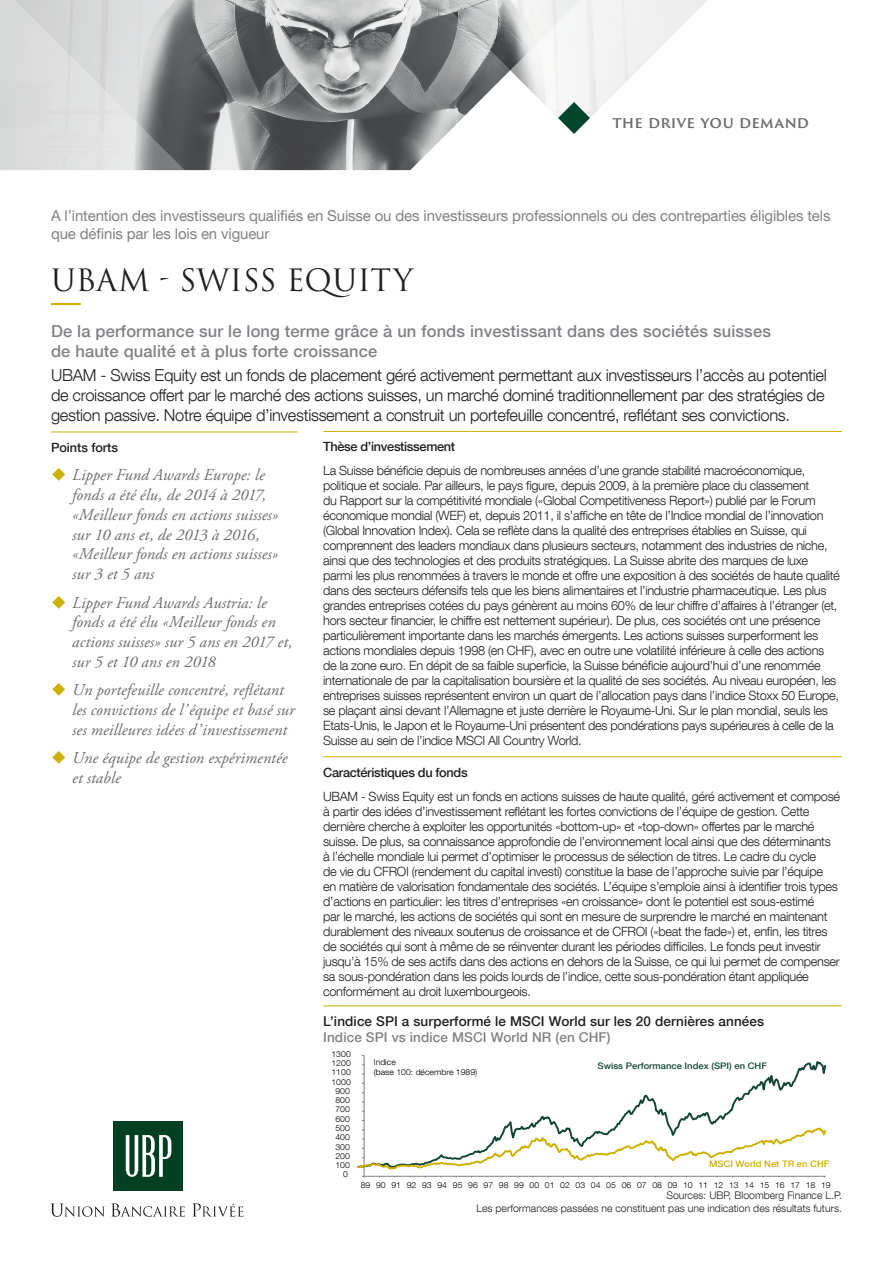
<style>
.page{position:relative;width:893px;height:1263px;background:#fff}
.page>*{position:absolute;margin:0;border:0;box-sizing:border-box;transform-origin:0 0}
.nom_du_fonds{font:30px "Trajan Pro 3";color:#231f20}
.t1{font:italic 16.5px/19.8px "Adobe Garamond Pro";letter-spacing:.005em;color:#6c6d70}
.Texte_Intro{font:300 16.5px/19.8px "Helvetica Neue LT Com";letter-spacing:-.02em;color:#231f20}
.Texte_Intro-2{font:500 16.5px/19.8px "Helvetica Neue LT Com";letter-spacing:.01em;color:#808285}
.Tagline{font:600 15.45px "Trajan Sans Pro";letter-spacing:.005em;color:#6c6d70}
.For_qualified_invest{font:15px/18px "Helvetica Neue LT Com";letter-spacing:-.01em;color:#808285}
.Titre_Niv_2{font:500 13.5px "Helvetica Neue LT Com";letter-spacing:.01em;color:#231f20}
.Titre_Niv_2-2{font:500 13.5px "Helvetica Neue LT Com";letter-spacing:.01em;color:#808285}
.Texte{font:300 12.75px/15px "Helvetica Neue LT Com";letter-spacing:-.025em;color:#231f20}
.Titre_Niv_2-3{font:500 12.75px "Helvetica Neue LT Com";letter-spacing:-.025em;color:#231f20}
.Titre_Niv_2-4{font:500 12.75px "Helvetica Neue LT Com";letter-spacing:-.005em;color:#231f20}
.Sources{font:300 10.5px "Helvetica Neue LT Com";color:#231f20}
.t2{font:500 9px "Helvetica Neue LT Com";color:#144634;scale:1.05 1}
.t3{font:500 9px "Helvetica Neue LT Com";color:#ceb000;scale:1.05 1}
.t4{font:300 8.25px/9.9px "Helvetica Neue LT Com";color:#000001;scale:1.05 1}
</style>
<div class="page">
<svg style="left:50px;top:1203px;width:55px;height:14px"></svg>
<svg style="left:111px;top:1203px;width:74px;height:14px"></svg>
<svg style="left:192px;top:1203px;width:51px;height:14px"></svg>
<div style="left:113px;top:1121px;width:70px;height:69px;background:#003f22"></div>
<svg style="left:126px;top:1135px;width:45px;height:42px"></svg>
<hr style="left:51px;top:303px;width:30px;height:2px;background:#ceb000">
<hr style="left:323px;top:431px;width:519px;height:1px;background:#ceb000">
<hr style="left:323px;top:756px;width:519px;height:1px;background:#ceb000">
<hr style="left:51px;top:432px;width:247px;height:1px;background:#ceb000">
<hr style="left:323px;top:1005px;width:519px;height:1px;background:#ceb000">
<svg style="left:357px;top:1055px;width:469px;height:122px"></svg>
<svg style="left:185px;top:0;width:325px;height:170px;background:#909293"></svg>
<svg style="left:0;top:0;width:185px;height:170px;background:#c8c9c9"></svg>
<svg style="left:510px;top:0;width:198px;height:134px"></svg>
<p class="Tagline" style="left:612px;top:111px;width:198px">THE DRIVE YOU DEMAND</p>
<p class="For_qualified_invest" style="left:51px;top:206px;width:781px">A l’intention des investisseurs qualifiés en Suisse ou des investisseurs professionnels ou des contreparties éligibles tels que définis par les lois en vigueur</p>
<p class="nom_du_fonds" style="left:51px;top:260px;width:364px">UBAM - SWISS EQUITY</p>
<p class="Texte_Intro-2" style="left:51px;top:321px;width:721px">De la performance sur le long terme grâce à un fonds investissant dans des sociétés suisses de haute qualité et à plus forte croissance</p>
<p class="Texte_Intro" style="left:51px;top:365px;width:777px">UBAM - Swiss Equity est un fonds de placement géré activement permettant aux investisseurs l’accès au potentiel de croissance offert par le marché des actions suisses, un marché dominé traditionnellement par des stratégies de gestion passive. Notre équipe d’investissement a construit un portefeuille concentré, reflétant ses convictions.</p>
<p class="Titre_Niv_2-3" style="left:323px;top:439px;width:133px">Thèse d’investissement</p>
<p class="Texte" style="left:323px;top:463px;width:518px">La Suisse bénéficie depuis de nombreuses années d’une grande stabilité macroéconomique, politique et sociale. Par ailleurs, le pays figure, depuis 2009, à la première place du classement<br>du Rapport sur la compétitivité mondiale («Global Competitiveness Report») publié par le Forum économique mondial (WEF) et, depuis 2011, il s’affiche en tête de l’Indice mondial de l’innovation (Global Innovation Index). Cela se reflète dans la qualité des entreprises établies en Suisse, qui comprennent des leaders mondiaux dans plusieurs secteurs, notamment des industries de niche, ainsi que des technologies et des produits stratégiques. La Suisse abrite des marques de luxe parmi les plus renommées à travers le monde et offre une exposition à des sociétés de haute qualité dans des secteurs défensifs tels que les biens alimentaires et l’industrie pharmaceutique. Les plus grandes entreprises cotées du pays génèrent au moins 60% de leur chiffre d’affaires à l’étranger (et, hors secteur financier, le chiffre est nettement supérieur). De plus, ces sociétés ont une présence particulièrement importante dans les marchés émergents. Les actions suisses surperforment les actions mondiales depuis 1998 (en CHF), avec en outre une volatilité inférieure à celle des actions de la zone euro. En dépit de sa faible superficie, la Suisse bénéficie aujourd’hui d’une renommée internationale de par la capitalisation boursière et la qualité de ses sociétés. Au niveau européen, les entreprises suisses représentent environ un quart de l’allocation pays dans l’indice Stoxx 50 Europe, se plaçant ainsi devant l’Allemagne et juste derrière le Royaume-Uni. Sur le plan mondial, seuls les Etats-Unis, le Japon et le Royaume-Uni présentent des pondérations pays supérieures à celle de la Suisse au sein de l’indice MSCI All Country World.</p>
<p class="Titre_Niv_2-3" style="left:323px;top:764px;width:146px">Caractéristiques du fonds</p>
<p class="Texte" style="left:323px;top:788px;width:518px">UBAM - Swiss Equity est un fonds en actions suisses de haute qualité, géré activement et composé à partir des idées d’investissement reflétant les fortes convictions de l’équipe de gestion. Cette dernière cherche à exploiter les opportunités «bottom-up» et «top-down» offertes par le marché suisse. De plus, sa connaissance approfondie de l’environnement local ainsi que des déterminants à l’échelle mondiale lui permet d’optimiser le processus de sélection de titres. Le cadre du cycle<br>de vie du CFROI (rendement du capital investi) constitue la base de l’approche suivie par l’équipe<br>en matière de valorisation fondamentale des sociétés. L’équipe s’emploie ainsi à identifier trois types d’actions en particulier: les titres d’entreprises «en croissance» dont le potentiel est sous-estimé<br>par le marché, les actions de sociétés qui sont en mesure de surprendre le marché en maintenant durablement des niveaux soutenus de croissance et de CFROI («beat the fade») et, enfin, les titres de sociétés qui sont à même de se réinventer durant les périodes difficiles. Le fonds peut investir jusqu’à 15% de ses actifs dans des actions en dehors de la Suisse, ce qui lui permet de compenser sa sous-pondération dans les poids lourds de l’indice, cette sous-pondération étant appliquée conformément au droit luxembourgeois.</p>
<p class="Titre_Niv_2-4" style="left:51px;top:440px;width:69px">Points forts</p>
<p class="t1" style="left:72px;top:465px;width:208px">Lipper Fund Awards Europe: le fonds a été élu, de 2014 à 2017, «Meilleur fonds en actions suisses» sur 10 ans et, de 2013 à 2016, «Meilleur fonds en actions suisses» sur 3 et 5 ans</p>
<p class="t1" style="left:72px;top:593px;width:222px">Lipper Fund Awards Austria: le fonds a été élu «Meilleur fonds en actions suisses» sur 5 ans en 2017 et, sur 5 et 10 ans en 2018</p>
<p class="t1" style="left:72px;top:680px;width:224px">Un portefeuille concentré, reflétant les convictions de l’équipe et basé sur ses meilleures idées d’investissement</p>
<p class="t1" style="left:72px;top:748px;width:217px">Une équipe de gestion expérimentée et stable</p>
<p class="Titre_Niv_2" style="left:323px;top:1013px;width:442px">L’indice SPI a surperformé le MSCI World sur les 20 dernières années</p>
<p class="Titre_Niv_2-2" style="left:323px;top:1029px;width:289px">Indice SPI vs indice MSCI World NR (en CHF)</p>
<p class="t2" style="left:598px;top:1060px;width:163px">Swiss Performance Index (SPI) en CHF</p>
<p class="t4" style="left:331px;top:1049px;width:20px">1300</p>
<p class="t4" style="left:374px;top:1057px;width:100px">Indice<br>(base 100: décembre 1989)</p>
<p class="t4" style="left:331px;top:1058px;width:20px">1200</p>
<p class="t4" style="left:331px;top:1067px;width:20px">1100</p>
<p class="t4" style="left:331px;top:1076px;width:20px">1000</p>
<p class="t4" style="left:335px;top:1086px;width:15px">900</p>
<p class="t4" style="left:335px;top:1095px;width:15px">800</p>
<p class="t4" style="left:335px;top:1104px;width:15px">700</p>
<p class="t4" style="left:335px;top:1114px;width:15px">600</p>
<p class="t4" style="left:335px;top:1123px;width:15px">500</p>
<p class="t4" style="left:335px;top:1132px;width:15px">400</p>
<p class="t4" style="left:335px;top:1141px;width:15px">300</p>
<p class="t4" style="left:335px;top:1151px;width:15px">200</p>
<p class="t4" style="left:335px;top:1160px;width:15px">100</p>
<p class="t4" style="left:343px;top:1169px;width:6px">0</p>
<p class="t3" style="left:709px;top:1158px;width:116px">MSCI World Net TR en CHF</p>
<p class="t4" style="left:361px;top:1180px;width:449px">89 90 91 92 93 94 95 96 97 98 99 00 01 02 03 04 05 06 07 08 09 10 11 12 13 14 15 16 17 18 19</p>
<p class="Sources" style="left:666px;top:1189px;width:177px">Sources: UBP, Bloomberg Finance L.P.</p>
<p class="Sources" style="left:476px;top:1201px;width:367px">Les performances passées ne constituent pas une indication des résultats futurs.</p>
</div>
